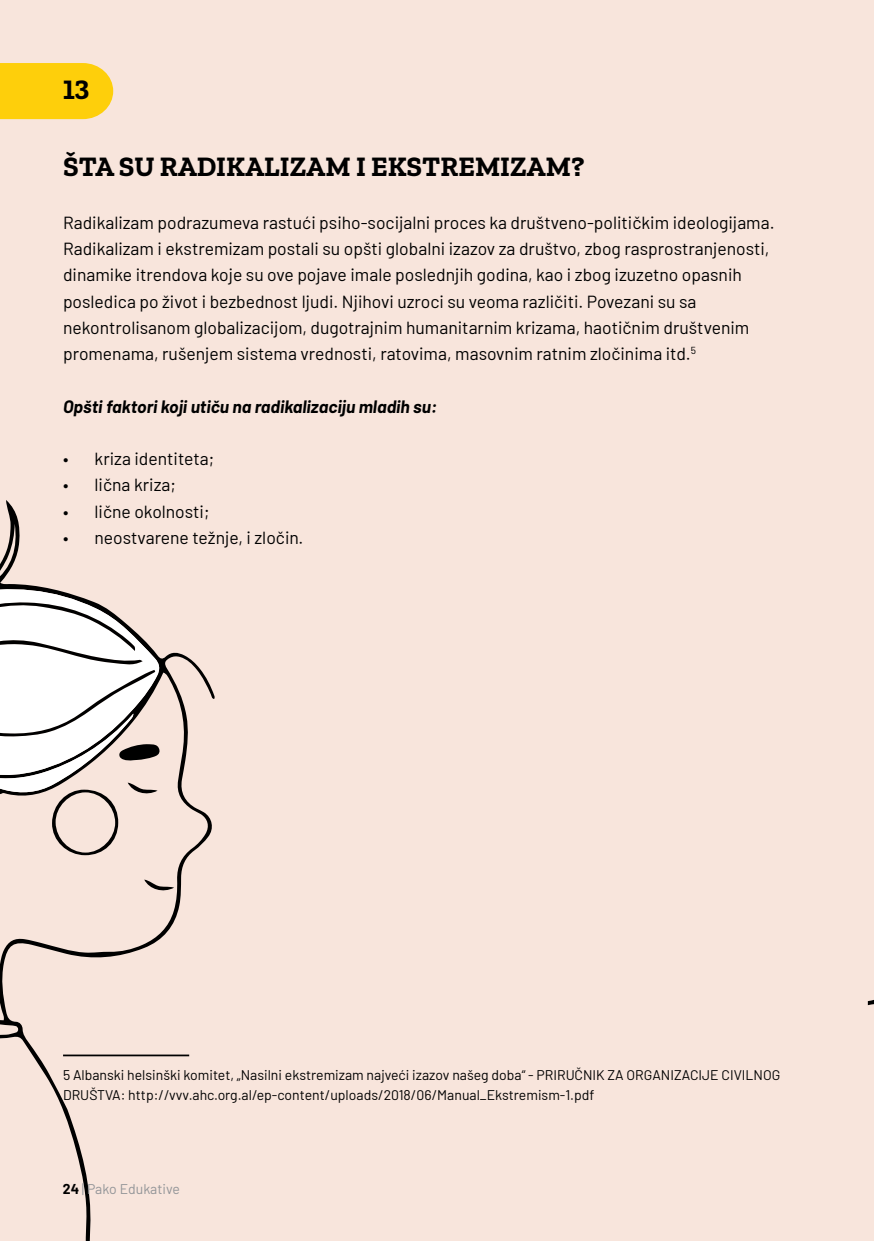
<style>
.page{position:relative;width:874px;height:1241px;background:#fff}
.page>*{position:absolute;margin:0;border:0;box-sizing:border-box;transform-origin:0 0}
.t1{font:700 28px "Zilla Slab";color:#000}
.t2{font:17.5px/26.2px "Barlow";color:#000}
.t3{font:italic 700 17.5px "Barlow";color:#000}
.t4{font:14px/19.2px "Barlow";color:#000}
.t5{font:14px "Barlow";color:#939598}
.s1{font-weight:700;color:#000}
</style>
<div class="page">
<div style="left:0;top:0;width:873px;height:1240px;background:#f8e5dc"></div>
<svg style="left:867px;top:1000px;width:6px;height:4px"></svg>
<div style="left:0;top:63px;width:113px;height:56px;background:#fecf0b"></div>
<svg style="left:0;top:500px;width:215px;height:740px"></svg>
<svg style="left:160px;top:879px;width:14px;height:14px"></svg>
<svg style="left:0;top:585px;width:160px;height:428px"></svg>
<svg style="left:128px;top:782px;width:29px;height:14px"></svg>
<svg style="left:0;top:601px;width:160px;height:159px;background:#dfdcdb"></svg>
<svg style="left:52px;top:789px;width:66px;height:66px"></svg>
<h1 class="t1" style="left:63px;top:74px;width:28px">13</h1>
<h1 class="t1" style="left:63px;top:151px;width:522px">ŠTA SU RADIKALIZAM I EKSTREMIZAM?</h1>
<p class="t2" style="left:63px;top:208px;width:712px">Radikalizam podrazumeva rastući psiho-socijalni proces ka društveno-političkim ideologijama.<br>Radikalizam i ekstremizam postali su opšti globalni izazov za društvo, zbog rasprostranjenosti, dinamike itrendova koje su ove pojave imale poslednjih godina, kao i zbog izuzetno opasnih posledica po život i bezbednost ljudi. Njihovi uzroci su veoma različiti. Povezani su sa nekontrolisanom globalizacijom, dugotrajnim humanitarnim krizama, haotičnim društvenim promenama, rušenjem sistema vrednosti, ratovima, masovnim ratnim zločinima itd.<sup>5</sup></p>
<p class="t3" style="left:63px;top:393px;width:375px">Opšti faktori koji utiču na radikalizaciju mladih su:</p>
<p class="t2" style="left:63px;top:444px;width:153px">• kriza identiteta;</p>
<p class="t2" style="left:63px;top:470px;width:114px">• lična kriza;</p>
<p class="t2" style="left:63px;top:497px;width:148px">• lične okolnosti;</p>
<p class="t2" style="left:63px;top:523px;width:242px">• neostvarene težnje, i zločin.</p>
<p class="t4" style="left:63px;top:1064px;width:718px">5 Albanski helsinški komitet, „Nasilni ekstremizam najveći izazov našeg doba“ - PRIRUČNIK ZA ORGANIZACIJE CIVILNOG<br>DRUŠTVA: http://vvv.ahc.org.al/ep-content/uploads/2018/06/Manual_Ekstremism-1.pdf</p>
<p class="t5" style="left:63px;top:1178px;width:118px"><span class="s1">24</span> | Pako Edukative</p>
</div>
